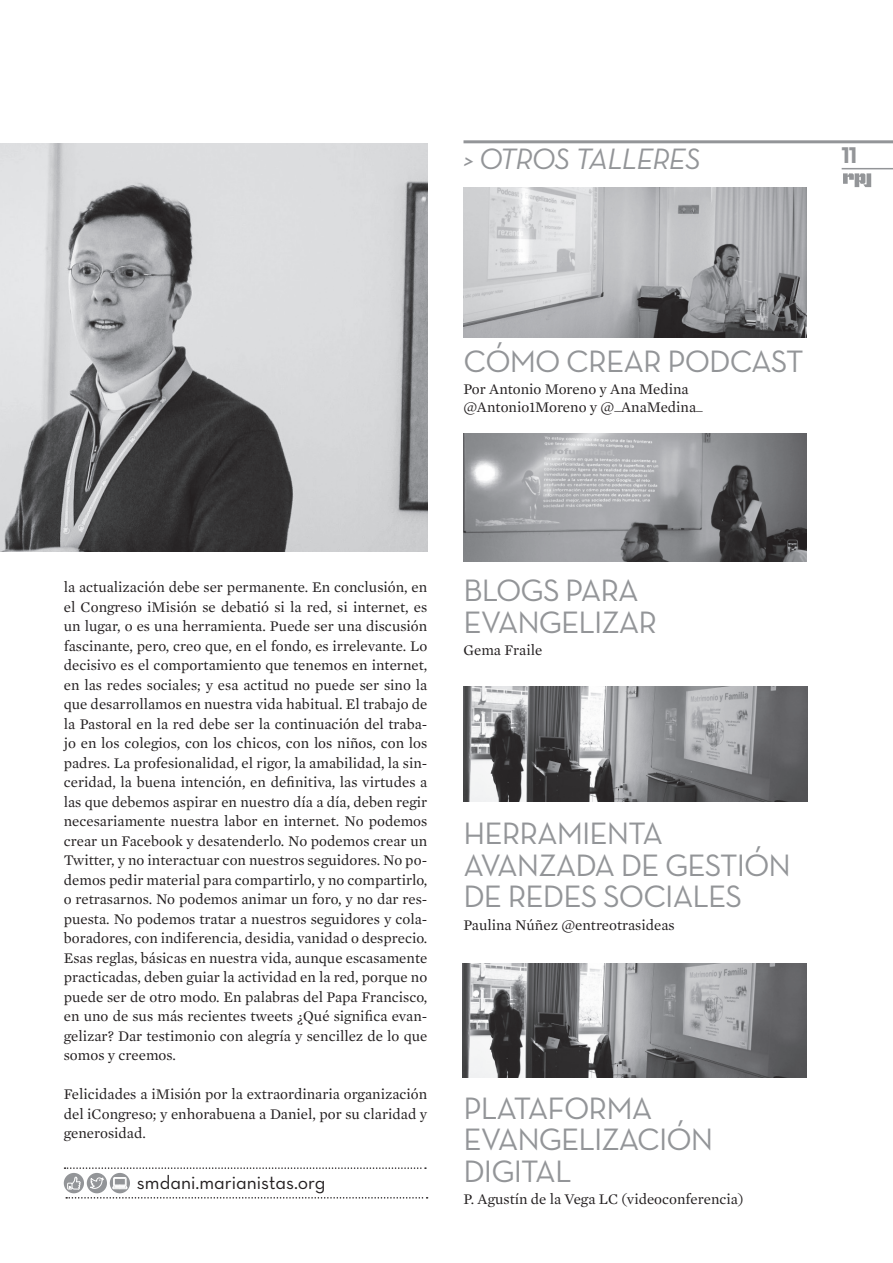
<style>
.page{position:relative;width:893px;height:1263px;background:#fff}
.page>*{position:absolute;margin:0;border:0;box-sizing:border-box;transform-origin:0 0}
.t1{font:31.5px/31.5px "Neutra Text";letter-spacing:-.03em;color:#939598}
.t2{font:italic 30px "Neutra Text";letter-spacing:-.03em;color:#939598}
.t3{font:900 22.5px "Moderna";color:#939598}
.t4{font:19.5px "Neutra Text Book Alt";color:#231f20}
.t5{font:15px/19.5px "Mercury Text G1";color:#231f20;text-align:justify}
</style>
<div class="page">
<img style="left:463px;top:434px;width:343px;height:127px">
<img style="left:463px;top:687px;width:345px;height:114px">
<img style="left:462px;top:963px;width:344px;height:114px">
<img style="left:463px;top:187px;width:343px;height:150px">
<svg style="left:65px;top:1167px;width:361px;height:2px"></svg>
<svg style="left:66px;top:1197px;width:362px;height:1px"></svg>
<svg style="left:64px;top:1173px;width:20px;height:20px"></svg>
<svg style="left:67px;top:1176px;width:14px;height:13px"></svg>
<div style="left:87px;top:1173px;width:20px;height:20px;background:#939598;border-radius:50%"></div>
<svg style="left:90px;top:1177px;width:14px;height:12px"></svg>
<svg style="left:110px;top:1173px;width:20px;height:20px"></svg>
<svg style="left:112px;top:1177px;width:16px;height:12px"></svg>
<img style="left:0;top:143px;width:427px;height:408px">
<svg style="left:843px;top:173px;width:28px;height:14px"></svg>
<hr style="left:842px;top:168px;width:51px;height:1px;background:#939598">
<hr style="left:463px;top:140px;width:430px;height:3px;background:#939598">
<h2 class="t2" style="left:463px;top:148px;width:239px">&gt; OTROS TALLERES</h2>
<h3 class="t3" style="left:842px;top:146px;width:17px">11</h3>
<h1 class="t1" style="left:463px;top:349px;width:342px">CÓMO CREAR PODCAST</h1>
<p class="t5" style="left:463px;top:381px;width:241px;line-height:18px">Por Antonio Moreno y Ana Medina @Antonio1Moreno y @_AnaMedina_</p>
<p class="t5" style="left:64px;top:578px;width:365px">la actualización debe ser permanente. En conclusión, en el Congreso iMisión se debatió si la red, si internet, es un lugar, o es una herramienta. Puede ser una discusión fascinante, pero, creo que, en el fondo, es irrelevante. Lo decisivo es el comportamiento que tenemos en internet, en las redes sociales; y esa actitud no puede ser sino la que desarrollamos en nuestra vida habitual. El trabajo de la Pastoral en la red debe ser la continuación del traba&shy;jo en los colegios, con los chicos, con los niños, con los padres. La profesionalidad, el rigor, la amabilidad, la sin&shy;ceridad, la buena intención, en definitiva, las virtudes a las que debemos aspirar en nuestro día a día, deben regir necesariamente nuestra labor en internet. No podemos crear un Faceb ook y desatenderlo. No podemos crear un Twitter, y no interactuar con nuestros seguidores. No po&shy;demos pedir material para compartirlo, y no compartirlo, o retrasarnos. No podemos animar un foro, y no dar res&shy;puesta. No podemos tratar a nuestros seguidores y cola&shy;boradores, con indiferencia, desidia, vanidad o desprecio.<br>Esas reglas, básicas en nuestra vida, aunque escasamente practicadas, deben guiar la actividad en la red, porque no puede ser de otro modo. En palabras del Papa Francisco, en uno de sus más recientes tweets ¿Qué significa evan&shy;gelizar? Dar testimonio con alegría y sencillez de lo que somos y creemos.</p>
<p class="t5" style="left:64px;top:1085px;width:365px">Felicidades a iMisión por la extraordinaria organización del iCongreso; y enhorabuena a Daniel, por su claridad y generosidad.</p>
<h3 class="t4" style="left:137px;top:1175px;width:190px">smdani.marianistas.org</h3>
<h1 class="t1" style="left:463px;top:578px;width:195px">BLOGS PARA<br>EVANGELIZAR</h1>
<p class="t5" style="left:463px;top:641px;width:80px">Gema Fraile</p>
<h1 class="t1" style="left:463px;top:821px;width:329px">HERRAMIENTA<br>AVANZADA DE GESTIÓN<br>DE REDES SOCIALES</h1>
<p class="t5" style="left:463px;top:916px;width:213px">Paulina Núñez @entreotrasideas</p>
<h1 class="t1" style="left:463px;top:1095px;width:251px">PLATAFORMA<br>EVANGELIZACIÓN<br>DIGITAL</h1>
<p class="t5" style="left:463px;top:1190px;width:281px">P. Agustín de la Vega LC (videoconferencia)</p>
</div>
